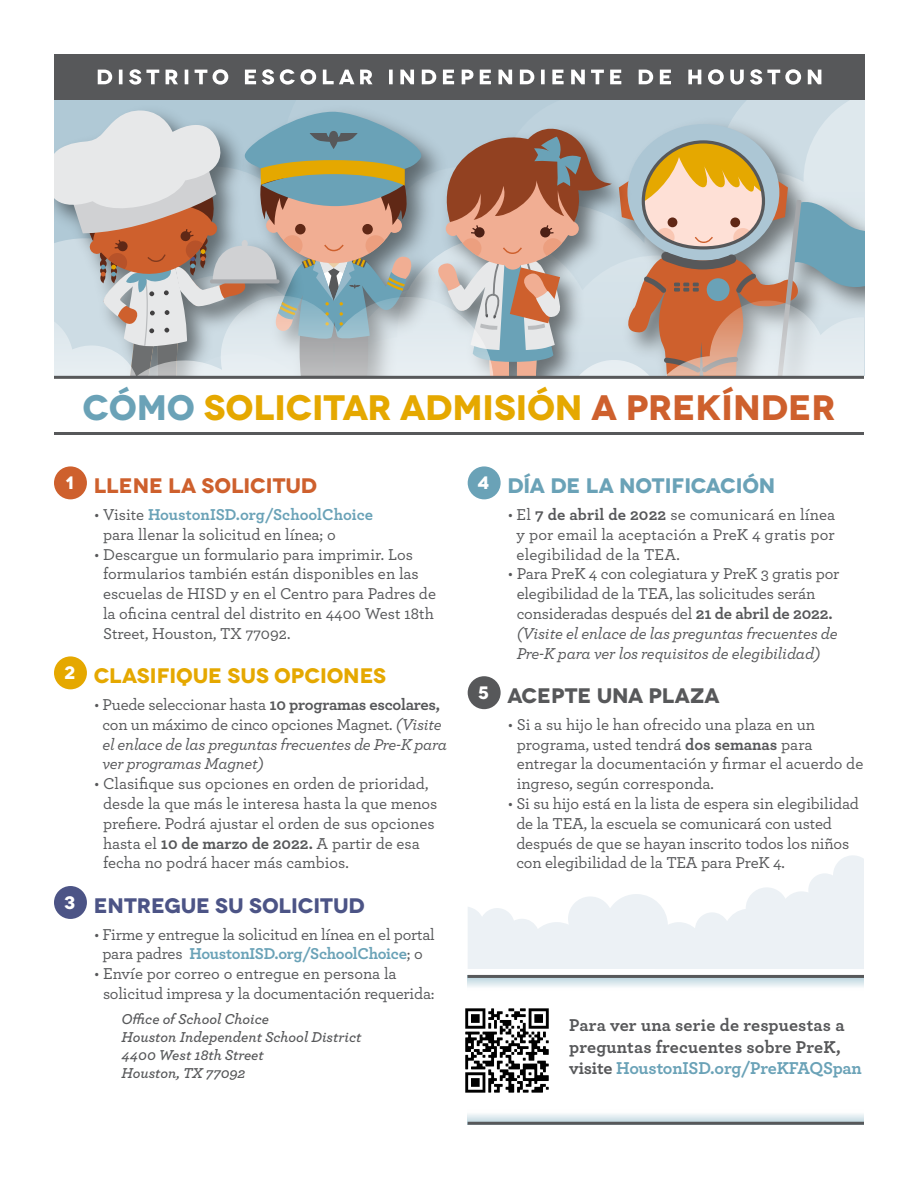
<style>
.page{position:relative;width:918px;height:1188px;background:#fff}
.page>*{position:absolute;margin:0;border:0;box-sizing:border-box;transform-origin:0 0}
.t1{font:700 35.4px "Novecentowide";letter-spacing:-.005em;color:#e5a800}
.t2{font:700 21px "Novecentowide";letter-spacing:-.005em;color:#e5a800}
.t3{font:700 21px "Novecentowide";color:#4c5486}
.t4{font:700 21px "Novecentowide";letter-spacing:-.01em;color:#6aa2b7}
.t5{font:700 21px "Novecentowide";color:#ce602d}
.t6{font:700 21px "Novecentowide";letter-spacing:-.01em;color:#57585a}
.t7{font:700 18px/21.6px "Archer";letter-spacing:.005em;color:#57585a}
.t8{font:700 18px "Novecentowide";color:#fff}
.t9{font:500 16.5px/19.8px "Archer";letter-spacing:-.01em;color:#57585a}
.t10{font:italic 500 16.5px/19.8px "Archer";letter-spacing:-.015em;color:#57585a}
.t11{font:italic 600 15px/18px "Archer";color:#57585a}
.s1{color:#6aa2b7}
.s2{color:#ce602d}
.s3{font-weight:700;color:#6aa2b7}
.s4{font-style:normal}
.s5{font-weight:700;font-style:normal}
.s6{font-weight:700}
.s7{font-style:italic}
</style>
<div class="page">
<div style="left:54px;top:466px;width:33px;height:33px;background:#ce602d;border-radius:50%"></div>
<div style="left:54px;top:656px;width:33px;height:33px;background:#e5a800;border-radius:50%"></div>
<div style="left:54px;top:886px;width:33px;height:33px;background:#4c5486;border-radius:50%"></div>
<div style="left:468px;top:466px;width:33px;height:33px;background:#6aa2b7;border-radius:50%"></div>
<div style="left:468px;top:676px;width:33px;height:33px;background:#57585a;border-radius:50%"></div>
<svg style="left:54px;top:100px;width:810px;height:196px;background:#b7b1ab"></svg>
<svg style="left:54px;top:296px;width:810px;height:80px;background:#c5c2c1"></svg>
<hr style="left:54px;top:376px;width:810px;height:3px;background:#57585a">
<hr style="left:54px;top:432px;width:810px;height:3px;background:#57585a">
<svg style="left:468px;top:978px;width:396px;height:9px;background:#d9e7ec"></svg>
<svg style="left:468px;top:1114px;width:396px;height:8px;background:#d7e4e9"></svg>
<hr style="left:468px;top:975px;width:396px;height:3px;background:#57585a">
<hr style="left:468px;top:1122px;width:396px;height:3px;background:#57585a">
<svg style="left:468px;top:855px;width:396px;height:114px;fill:#ecf1f5"></svg>
<img style="left:465px;top:1008px;width:84px;height:85px">
<div style="left:54px;top:54px;width:810px;height:46px;background:#57585a"></div>
<svg style="left:98px;top:69px;width:723px;height:16px"></svg>
<p class="t1" style="left:82px;top:385px;width:755px"><span class="s1">CÓMO</span> SOLICITAR ADMISIÓN <span class="s2">A PREKÍNDER</span></p>
<p class="t8" style="left:66px;top:472px;width:10px">1</p>
<p class="t5" style="left:94px;top:473px;width:225px">LLENE LA SOLICITUD</p>
<p class="t9" style="left:103px;top:504px;width:272px;text-indent:-9px">• Visite <span class="s3">HoustonISD.org/SchoolChoice </span>para llenar la solicitud en línea; o</p>
<p class="t9" style="left:103px;top:543px;width:335px;text-indent:-9px">• Descargue un formulario para imprimir. Los formularios también están disponibles en las escuelas de HISD y en el Centro para Padres de la oficina central del distrito en 4400 West 18th Street, Houston, TX 77092.</p>
<p class="t8" style="left:64px;top:662px;width:13px">2</p>
<p class="t2" style="left:94px;top:663px;width:294px">CLASIFIQUE SUS OPCIONES</p>
<p class="t10" style="left:103px;top:693px;width:346px;text-indent:-8px"><span class="s4">• Puede seleccionar hasta</span> <span class="s5">10 programas escolares, </span><span class="s4">con un máximo de cinco opciones Magnet.</span> (Visite el enlace de las preguntas frecuentes de Pre-K para ver programas Magnet)</p>
<p class="t9" style="left:103px;top:773px;width:336px;text-indent:-9px">• Clasifique sus opciones en orden de prioridad, desde la que más le interesa hasta la que menos prefiere. Podrá ajustar el orden de sus opciones hasta el <span class="s6">10 de marzo de 2022.</span> A partir de esa fecha no podrá hacer más cambios.</p>
<p class="t8" style="left:64px;top:891px;width:13px">3</p>
<p class="t3" style="left:94px;top:892px;width:273px">ENTREGUE SU SOLICITUD</p>
<p class="t9" style="left:94px;top:923px;width:342px;text-align:center">• Firme y entregue la solicitud en línea en el portal para padres <span class="s3">HoustonISD.org/SchoolChoice</span>; o</p>
<p class="t9" style="left:103px;top:963px;width:333px;text-indent:-9px">• Envíe por correo o entregue en persona la solicitud impresa y la documentación requerida:</p>
<p class="t11" style="left:122px;top:1009px;width:149px">Office of School Choice</p>
<p class="t11" style="left:122px;top:1027px;width:241px">Houston Independent School District</p>
<p class="t11" style="left:122px;top:1045px;width:144px">4400 West 18th Street<br>Houston, TX 77092</p>
<p class="t8" style="left:478px;top:472px;width:13px">4</p>
<p class="t4" style="left:507px;top:473px;width:270px">DÍA DE LA NOTIFICACIÓN</p>
<p class="t9" style="left:517px;top:504px;width:320px;text-align:justify;text-indent:-8px">• El <span class="s6">7 de abril de 2022</span> se comunicará en línea y por email la aceptación a PreK 4 gratis por elegibilidad de la TEA.</p>
<p class="t9" style="left:517px;top:563px;width:324px;text-indent:-9px">• Para PreK 4 con colegiatura y PreK 3 gratis por elegibilidad de la TEA, las solicitudes serán consideradas después del <span class="s6">21 de abril de 2022. </span><span class="s7">(Visite el enlace de las preguntas frecuentes de Pre-K para ver los requisitos de elegibilidad)</span></p>
<p class="t8" style="left:478px;top:681px;width:13px">5</p>
<p class="t6" style="left:507px;top:683px;width:214px">ACEPTE UNA PLAZA</p>
<p class="t9" style="left:517px;top:713px;width:348px;text-indent:-9px">• Si a su hijo le han ofrecido una plaza en un programa, usted tendrá <span class="s6">dos semanas</span> para entregar la documentación y firmar el acuerdo de ingreso, según corresponda.</p>
<p class="t9" style="left:516px;top:793px;width:344px;text-indent:-8px">• Si su hijo está en la lista de espera sin elegibilidad de la TEA, la escuela se comunicará con usted después de que se hayan inscrito todos los niños con elegibilidad de la TEA para PreK 4.</p>
<p class="t7" style="left:569px;top:1013px;width:294px">Para ver una serie de respuestas a preguntas frecuentes sobre PreK, visite <span class="s1">HoustonISD.org/PreKFAQSpan</span></p>
</div>
